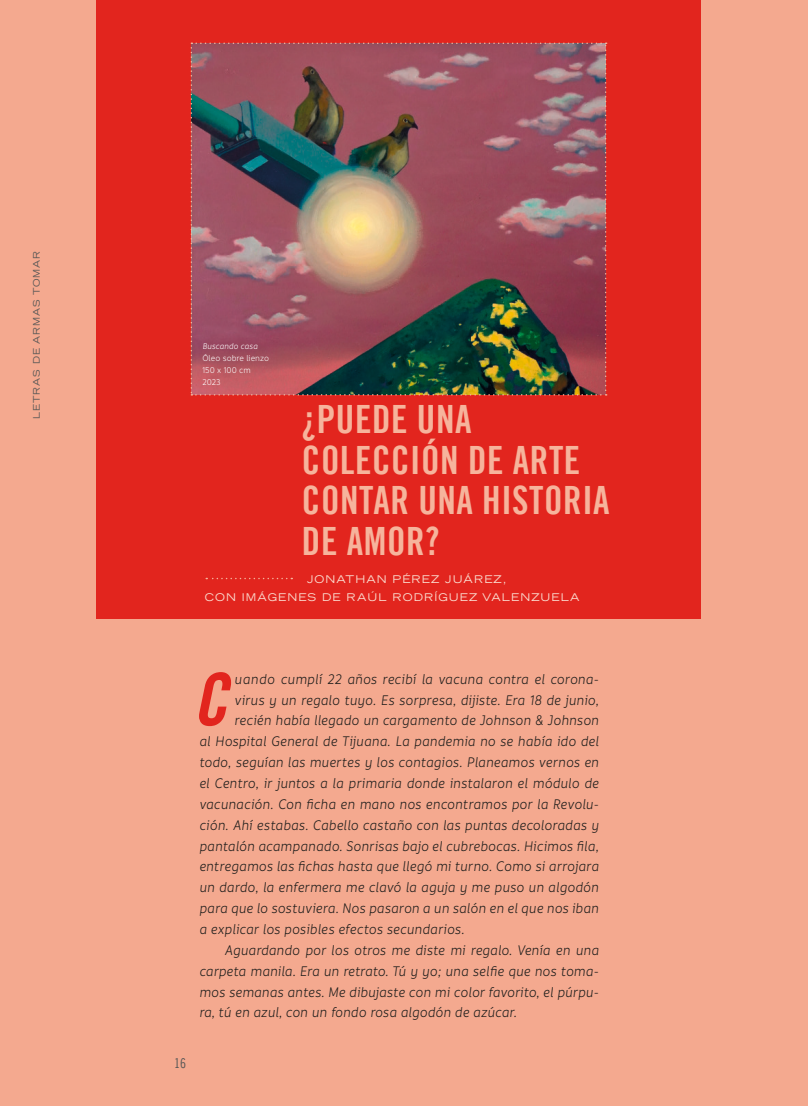
<style>
.page{position:relative;width:808px;height:1106px;background:#f4a98f}
.page>*{position:absolute;margin:0;border:0;box-sizing:border-box;transform-origin:0 0}
.Capitular{font:72.75px "Trade Gothic LT Bold Cond Twenty Obl";color:#e2251e;scale:.95 1}
.Cuerpo_de_texto_con{font:39px/40.5px "Trade Gothic LT Bold Cond Twenty";letter-spacing:.015em;color:#f6b49c;scale:.95 1}
.Capitular-2{font:italic 15px "Informative";letter-spacing:.005em;color:#1d1d1b;scale:.95 1}
.Cuerpo_de_texto_con-2{font:italic 15px/20.9px "Informative";color:#1d1d1b;text-align:justify;scale:.95 1}
.t1{font:13.5px "Trade Gothic LT Cond Eighteen";color:#575756}
.autores{font:expanded 10.5px "Trade Gothic LT";letter-spacing:.1em;color:#fbdbce}
.Pies_de_fotos{font:9px "Informative";color:#fff;scale:.95 1}
.t2{font:expanded 9px "Trade Gothic LT";letter-spacing:.1em;color:#575756}
.Pies_de_fotos-2{font:italic 9px "Informative";color:#fff;scale:.95 1}
</style>
<div class="page">
<div style="left:96px;top:0;width:605px;height:618px;background:#e2251e"></div>
<svg style="left:206px;top:578px;width:86px;height:1px"></svg>
<img style="left:191px;top:43px;width:416px;height:352px">
<p class="t2" style="left:31px;top:419px;width:169px;rotate:-90deg">LETRAS DE ARMAS TOMAR</p>
<p class="Pies_de_fotos-2" style="left:202px;top:341px;width:60px">Buscando casa</p>
<p class="Pies_de_fotos" style="left:202px;top:353px;width:72px">Óleo sobre lienzo</p>
<p class="Pies_de_fotos" style="left:202px;top:365px;width:52px">150 x 100 cm</p>
<p class="Pies_de_fotos" style="left:202px;top:377px;width:21px">2023</p>
<p class="Cuerpo_de_texto_con" style="left:302px;top:399px;width:295px">¿PUEDE UNA<br>COLECCIÓN DE ARTE</p>
<p class="Cuerpo_de_texto_con" style="left:302px;top:480px;width:325px">CONTAR UNA HISTORIA<br>DE AMOR?</p>
<p class="autores" style="left:307px;top:572px;width:201px">JONATHAN PÉREZ JUÁREZ,</p>
<p class="autores" style="left:205px;top:590px;width:376px">CON IMÁGENES DE RAÚL RODRÍGUEZ VALENZUELA</p>
<p class="Capitular" style="left:193px;top:655px;width:38px">C</p>
<p class="Capitular-2" style="left:234px;top:671px;width:385px">uando cumplí 22 años recibí la vacuna contra el corona-</p>
<p class="Capitular-2" style="left:234px;top:692px;width:385px">virus y un regalo tuyo. Es sorpresa, dijiste. Era 18 de junio,</p>
<p class="Capitular-2" style="left:234px;top:712px;width:385px">recién había llegado un cargamento de Johnson &amp; Johnson</p>
<p class="Capitular-2" style="left:199px;top:733px;width:422px">al Hospital General de Tijuana. La pandemia no se había ido del</p>
<p class="Capitular-2" style="left:199px;top:754px;width:422px">todo, seguían las muertes y los contagios. Planeamos vernos en</p>
<p class="Capitular-2" style="left:199px;top:775px;width:422px">el Centro, ir juntos a la primaria donde instalaron el módulo de</p>
<p class="Capitular-2" style="left:199px;top:796px;width:422px">vacunación. Con ficha en mano nos encontramos por la Revolu-</p>
<p class="Capitular-2" style="left:199px;top:817px;width:422px">ción. Ahí estabas. Cabello castaño con las puntas decoloradas y</p>
<p class="Capitular-2" style="left:199px;top:838px;width:422px">pantalón acampanado. Sonrisas bajo el cubrebocas. Hicimos fila,</p>
<p class="Capitular-2" style="left:199px;top:858px;width:422px">entregamos las fichas hasta que llegó mi turno. Como si arrojara</p>
<p class="Capitular-2" style="left:199px;top:879px;width:422px">un dardo, la enfermera me clavó la aguja y me puso un algodón</p>
<p class="Capitular-2" style="left:199px;top:900px;width:422px">para que lo sostuviera. Nos pasaron a un salón en el que nos iban</p>
<p class="Capitular-2" style="left:199px;top:921px;width:281px">a explicar los posibles efectos secundarios.</p>
<p class="Cuerpo_de_texto_con-2" style="left:199px;top:940px;width:422px;text-indent:26px">Aguardando por los otros me diste mi regalo. Venía en una carpeta manila. Era un retrato. Tú y yo; una selfie que nos toma&shy;mos semanas antes. Me dibujaste con mi color favorito, el púrpu&shy;ra, tú en azul, con un fondo rosa algodón de azúcar.</p>
<p class="t1" style="left:174px;top:1055px;width:13px">16</p>
</div>
